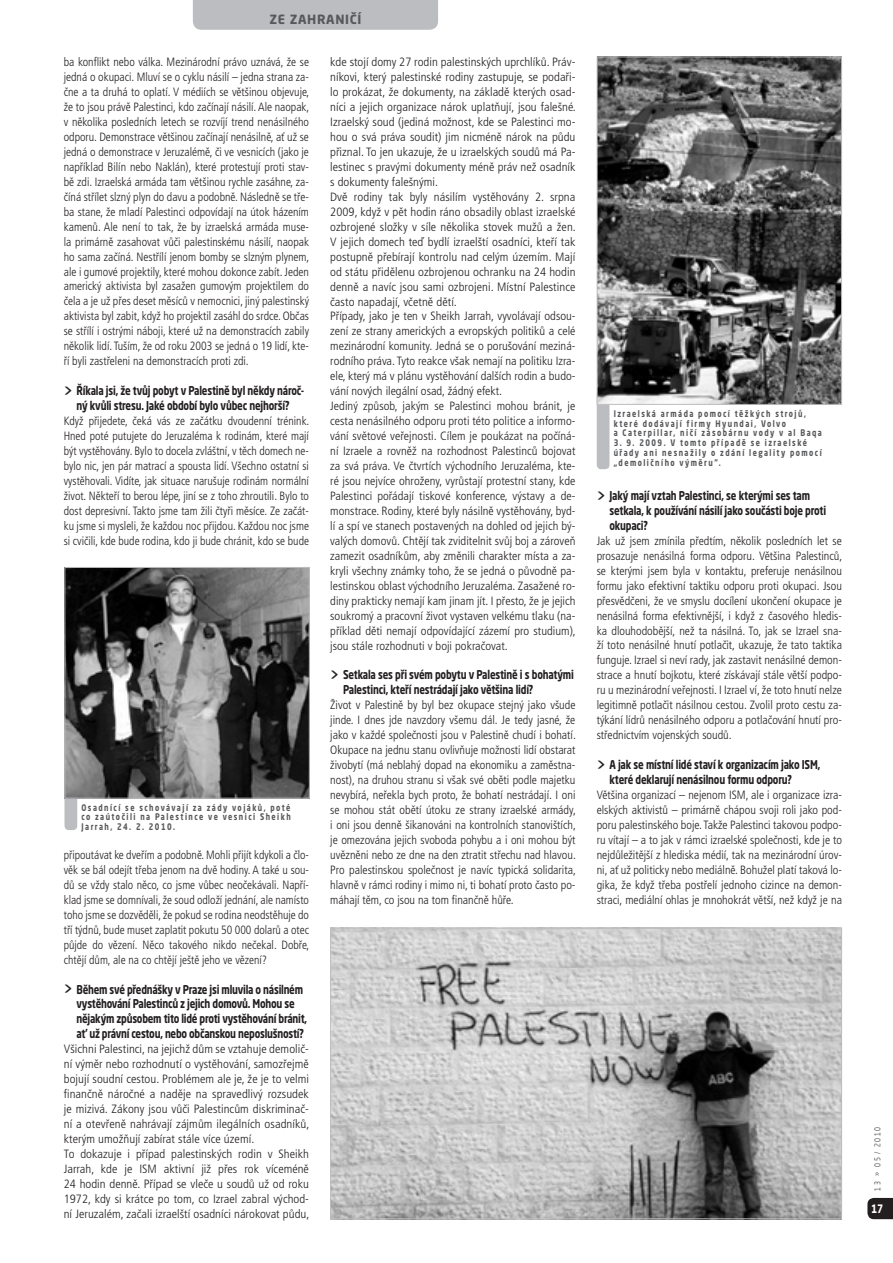
<style>
.page{position:relative;width:893px;height:1263px;background:#fff}
.page>*{position:absolute;margin:0;border:0;box-sizing:border-box;transform-origin:0 0}
.t1{font:700 12.6px "Neo Sans Pro";letter-spacing:.05em;color:#57585a}
.t2{font:300 condensed 12px/15px "Frutiger CE";letter-spacing:.005em;color:#231f20;text-align:justify}
.t3{font:300 condensed 12px/15px "Frutiger CE";letter-spacing:.005em;color:#231f20;scale:1.05 1}
.t4{font:700 12px/15px "Neo Sans Pro";letter-spacing:-.02em;color:#231f20;scale:.8 1}
.t5{font:700 11.55px "Neo Sans Pro";color:#fff;scale:.83 1}
.t6{font:700 9px/9.8px "Neo Sans Pro";letter-spacing:.2em;color:#57585a;scale:.8 1}
.t7{font:8.1px "Neo Sans Pro";letter-spacing:.25em;color:#57585a;scale:.8 1}
.s1{font-weight:400;font-size:19.5px}
</style>
<div class="page">
<div style="left:193px;top:0;width:245px;height:30px;background:#bcbdc0"></div>
<svg style="left:867px;top:1198px;width:26px;height:21px"></svg>
<div style="left:597px;top:389px;width:12px;height:80px;background:#bcbdc0;border-radius:4px"></div>
<img style="left:599px;top:59px;width:241px;height:344px">
<div style="left:597px;top:57px;width:245px;height:348px;border:1px solid #bcbdc0"></div>
<div style="left:64px;top:778px;width:13px;height:52px;background:#bcbdc0;border-radius:4px"></div>
<img style="left:66px;top:569px;width:242px;height:227px">
<div style="left:64px;top:567px;width:246px;height:231px;border:1px solid #bcbdc0"></div>
<img style="left:332px;top:930px;width:508px;height:287px">
<div style="left:330px;top:928px;width:512px;height:291px;border:1px solid #bcbdc0"></div>
<p class="t1" style="left:270px;top:11px;width:93px">ze zahraničí</p>
<p class="t2" style="left:64px;top:54px;width:247px">ba konflikt nebo válka. Mezinárodní právo uznává, že se jedná o okupaci. Mluví se o cyklu násilí – jedna strana za&shy;čne a ta druhá to oplatí. V médiích se většinou objevuje, že to jsou právě Palestinci, kdo začínají násilí. Ale naopak, v několika posledních letech se rozvíjí trend nenásilného odporu. Demonstrace většinou začínají nenásilně, ať už se jedná o demonstrace v Jeruzalémě, či ve vesnicích (jako je například Bilín nebo Naklán), které protestují proti stav&shy;bě zdi. Izraelská armáda tam většinou rychle zasáhne, za&shy;číná střílet slzný plyn do davu a podobně. Následně se tře&shy;ba stane, že mladí Palestinci odpovídají na útok házením kamenů. Ale není to tak, že by izraelská armáda muse&shy;la primárně zasahovat vůči palestinskému násilí, naopak ho sama začíná. Nestřílí jenom bomby se slzným plynem, ale i gumové projektily, které mohou dokonce zabít. Jeden americký aktivista byl zasažen gumovým projektilem do čela a je už přes deset měsíců v nemocnici, jiný palestinský aktivista byl zabit, když ho projektil zasáhl do srdce. Občas se střílí i ostrými náboji, které už na demonstracích zabily několik lidí. Tuším, že od roku 2003 se jedná o 19 lidí, kte&shy;ří byli zastřeleni na demonstracích proti zdi.</p>
<p class="t4" style="left:64px;top:383px;width:302px;text-align:center"><span class="s1">›</span> Říkala jsi, že tvůj pobyt v Palestině byl někdy nároč&shy;ný kvůli stresu. Jaké období bylo vůbec nejhorší?</p>
<p class="t2" style="left:64px;top:413px;width:247px">Když přijedete, čeká vás ze začátku dvoudenní trénink.<br>Hned poté putujete do Jeruzaléma k rodinám, které mají být vystěhovány. Bylo to docela zvláštní, v těch domech ne&shy;bylo nic, jen pár matrací a spousta lidí. Všechno ostatní si vystěhovali. Vidíte, jak situace narušuje rodinám normální život. Někteří to berou lépe, jiní se z toho zhroutili. Bylo to dost depresivní. Takto jsme tam žili čtyři měsíce. Ze začát&shy;ku jsme si mysleli, že každou noc přijdou. Každou noc jsme si cvičili, kde bude rodina, kdo ji bude chránit, kdo se bude</p>
<p class="t6" style="left:81px;top:802px;width:263px;text-align:justify">Osadnící se schovávají za zády vojáků, poté co zaútočili na Palestince ve vesnici Sheikh Jarrah, 24. 2. 2010.</p>
<p class="t2" style="left:64px;top:847px;width:247px">připoutávat ke dveřím a podobně. Mohli přijít kdykoli a člo&shy;věk se bál odejít třeba jenom na dvě hodiny. A také u sou&shy;dů se vždy stalo něco, co jsme vůbec neočekávali. Napří&shy;klad jsme se domnívali, že soud odloží jednání, ale namísto toho jsme se dozvěděli, že pokud se rodina neodstěhuje do tří týdnů, bude muset zaplatit pokutu 50 000 dolarů a otec půjde do vězení. Něco takového nikdo nečekal. Dobře, chtějí dům, ale na co chtějí ještě jeho ve vězení?</p>
<p class="t4" style="left:77px;top:981px;width:290px;text-indent:-13px"><span class="s1">›</span> Během své přednášky v Praze jsi mluvila o násilném vystěhování Palestinců z jejich domovů. Mohou se nějakým způsobem tito lidé proti vystěhování bránit, ať už právní cestou, nebo občanskou neposlušností?</p>
<p class="t3" style="left:64px;top:1042px;width:235px">Všichni Palestinci, na jejichž dům se vztahuje demolič&shy;ní výměr nebo rozhodnutí o vystěhování, samozřejmě bojují soudní cestou. Problémem ale je, že je to velmi finančně náročné a naděje na spravedlivý rozsudek je mizivá. Zákony jsou vůči Palestincům diskriminač&shy;ní a otevřeně nahrávají zájmům ilegálních osadníků, kterým umožňují zabírat stále více území.<br>To dokazuje i případ palestinských rodin v Sheikh Jarrah, kde je ISM aktivní již přes rok víceméně 24 hodin denně. Případ se vleče u soudů už od roku 1972, kdy si krátce po tom, co Izrael zabral východ&shy;ní Jeruzalém, začali izraelští osadníci nárokovat půdu,</p>
<p class="t3" style="left:330px;top:55px;width:235px">kde stojí domy 27 rodin palestinských uprchlíků. Práv&shy;níkovi, který palestinské rodiny zastupuje, se podaři&shy;lo prokázat, že dokumenty, na základě kterých osad&shy;níci a jejich organizace nárok uplatňují, jsou falešné.<br>Izraelský soud (jediná možnost, kde se Palestinci mo&shy;hou o svá práva soudit) jim nicméně nárok na půdu přiznal. To jen ukazuje, že u izraelských soudů má Pa&shy;lestinec s pravými dokumenty méně práv než osadník s dokumenty falešnými.<br>Dvě rodiny tak byly násilím vystěhovány 2. srpna 2009, když v pět hodin ráno obsadily oblast izraelské ozbrojené složky v síle několika stovek mužů a žen.<br>V jejich domech teď bydlí izraelští osadníci, kteří tak postupně přebírají kontrolu nad celým územím. Mají od státu přidělenu ozbrojenou ochranku na 24 hodin denně a navíc jsou sami ozbrojeni. Místní Palestince často napadají, včetně dětí.<br>Případy, jako je ten v Sheikh Jarrah, vyvolávají odsou&shy;zení ze strany amerických a evropských politiků a celé mezinárodní komunity. Jedná se o porušování meziná&shy;rodního práva. Tyto reakce však nemají na politiku Izra&shy;ele, který má v plánu vystěhování dalších rodin a budo&shy;vání nových ilegální osad, žádný efekt.<br>Jediný způsob, jakým se Palestinci mohou bránit, je cesta nenásilného odporu proti této politice a informo&shy;vání světové veřejnosti. Cílem je poukázat na počíná&shy;ní Izraele a rovněž na rozhodnost Palestinců bojovat za svá práva. Ve čtvrtích východního Jeruzaléma, kte&shy;ré jsou nejvíce ohroženy, vyrůstají protestní stany, kde Palestinci pořádají tiskové konference, výstavy a de&shy;monstrace. Rodiny, které byly násilně vystěhovány, byd&shy;lí a spí ve stanech postavených na dohled od jejich bý&shy;valých domovů. Chtějí tak zviditelnit svůj boj a zároveň zamezit osadníkům, aby změnili charakter místa a za&shy;kryli všechny známky toho, že se jedná o původně pa&shy;lestinskou oblast východního Jeruzaléma. Zasažené ro&shy;diny prakticky nemají kam jinam jít. I přesto, že je jejich soukromý a pracovní život vystaven velkému tlaku (na&shy;příklad děti nemají odpovídající zázemí pro studium), jsou stále rozhodnuti v boji pokračovat.</p>
<p class="t4" style="left:343px;top:667px;width:290px;text-indent:-13px"><span class="s1">›</span> Setkala ses při svém pobytu v Palestině i s bohatými<br>Palestinci, kteří nestrádají jako většina lidí?</p>
<p class="t2" style="left:330px;top:698px;width:247px">Život v Palestině by byl bez okupace stejný jako všude jinde. I dnes jde navzdory všemu dál. Je tedy jasné, že jako v každé společnosti jsou v Palestině chudí i bohatí.<br>Okupace na jednu stanu ovlivňuje možnosti lidí obstarat živobytí (má neblahý dopad na ekonomiku a zaměstna&shy;nost), na druhou stranu si však své oběti podle majetku nevybírá, neřekla bych proto, že bohatí nestrádají. I oni se mohou stát obětí útoku ze strany izraelské armády, i oni jsou denně šikanováni na kontrolních stanovištích, je omezována jejich svoboda pohybu a i oni mohou být uvězněni nebo ze dne na den ztratit střechu nad hlavou.<br>Pro palestinskou společnost je navíc typická solidarita, hlavně v rámci rodiny i mimo ni, ti bohatí proto často po&shy;máhají těm, co jsou na tom finančně hůře.</p>
<p class="t6" style="left:614px;top:408px;width:262px">I zraelská armáda pomocí těžkých strojů, které dodávají firmy H yundai, Volvo<br>a C aterpillar, ničí zásobárnu vody v al B aqa</p>
<p class="t6" style="left:614px;top:438px;width:262px">3. 9. 2009. V tomto případě se izraelské úřady ani nesnažily o zdání legality pomocí „demoličního výměru“.</p>
<p class="t4" style="left:609px;top:488px;width:272px;text-indent:-13px"><span class="s1">›</span> Jaký mají vztah Palestinci, se kterými ses tam setkala, k používání násilí jako součásti boje proti okupaci?</p>
<p class="t2" style="left:597px;top:533px;width:247px">Jak už jsem zmínila předtím, několik posledních let se prosazuje nenásilná forma odporu. Většina Palestinců, se kterými jsem byla v kontaktu, preferuje nenásilnou formu jako efektivní taktiku odporu proti okupaci. Jsou přesvědčeni, že ve smyslu docílení ukončení okupace je nenásilná forma efektivnější, i když z časového hledis&shy;ka dlouhodobější, než ta násilná. To, jak se Izrael sna&shy;ží toto nenásilné hnutí potlačit, ukazuje, že tato taktika funguje. Izrael si neví rady, jak zastavit nenásilné demon&shy;strace a hnutí bojkotu, které získávají stále větší podpo&shy;ru u mezinárodní veřejnosti. I Izrael ví, že toto hnutí nelze legitimně potlačit násilnou cestou. Zvolil proto cestu za&shy;týkání lídrů nenásilného odporu a potlačování hnutí pro&shy;střednictvím vojenských soudů.</p>
<p class="t4" style="left:609px;top:757px;width:265px;text-indent:-13px"><span class="s1">›</span> A jak se místní lidé staví k organizacím jako ISM, které deklarují nenásilnou formu odporu?</p>
<p class="t2" style="left:597px;top:787px;width:247px">Většina organizací – nejenom ISM, ale i organizace izra&shy;elských aktivistů – primárně chápou svoji roli jako pod&shy;poru palestinského boje. Takže Palestinci takovou podpo&shy;ru vítají – a to jak v rámci izraelské společnosti, kde je to nejdůležitější z hlediska médií, tak na mezinárodní úrov&shy;ni, ať už politicky nebo mediálně. Bohužel platí taková lo&shy;gika, že když třeba postřelí jednoho cizince na demon&shy;straci, mediální ohlas je mnohokrát větší, než když je na</p>
<p class="t7" style="left:872px;top:1191px;width:81px;rotate:-90deg">13 » 05 / 2010</p>
<p class="t5" style="left:871px;top:1201px;width:16px">17</p>
</div>
